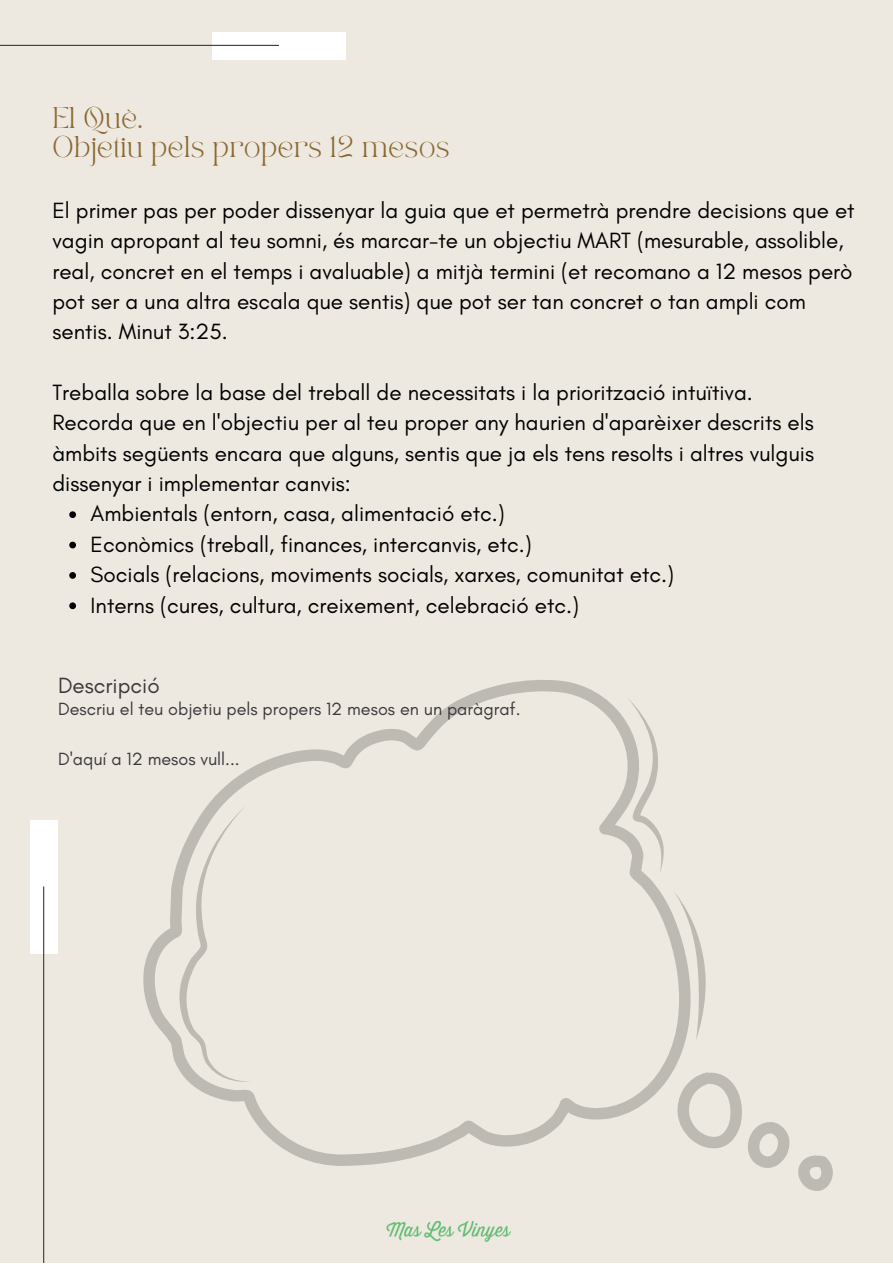
<style>
.page{position:relative;width:893px;height:1264px;background:#fff}
.page>*{position:absolute;margin:0;border:0;box-sizing:border-box;transform-origin:0 0}
.t1{font:22.5px/30.3px "Glacial Indifference";color:#000}
.t2{font:22.5px "Glacial Indifference";color:#3b3a3b}
.t3{font:21px/29.2px "TAN PEARL Regular";letter-spacing:.005em;color:#8b6830}
.t4{font:18px "Glacial Indifference";color:#3b3a3b}
</style>
<div class="page">
<div style="left:0;top:0;width:892px;height:1262px;background:#ede8e0"></div>
<div style="left:212px;top:33px;width:134px;height:27px;background:#fff"></div>
<hr style="left:0;top:45px;width:279px;height:1px;background:#3b3a3b">
<img style="left:386px;top:1221px;width:124px;height:20px">
<div style="left:31px;top:819px;width:27px;height:134px;background:#fff"></div>
<hr style="left:43px;top:886px;width:1px;height:376px;background:#3b3a3b">
<svg style="left:143px;top:680px;width:543px;height:486px"></svg>
<svg style="left:676px;top:1072px;width:114px;height:96px"></svg>
<svg style="left:798px;top:1155px;width:35px;height:36px"></svg>
<svg style="left:179px;top:804px;width:72px;height:278px"></svg>
<svg style="left:627px;top:697px;width:37px;height:177px"></svg>
<svg style="left:673px;top:891px;width:32px;height:149px"></svg>
<svg style="left:69px;top:511px;width:7px;height:7px"></svg>
<svg style="left:69px;top:541px;width:7px;height:7px"></svg>
<svg style="left:69px;top:572px;width:7px;height:7px"></svg>
<svg style="left:69px;top:602px;width:7px;height:7px"></svg>
<p class="t3" style="left:52px;top:105px;width:399px">El Què.<br>Objetiu pels propers 12 mesos</p>
<p class="t1" style="left:52px;top:195px;width:803px">El primer pas per poder dissenyar la guia que et permetrà prendre decisions que et vagin apropant al teu somni, és marcar-te un objectiu MART (mesurable, assolible, real, concret en el temps i avaluable) a mitjà termini (et recomano a 12 mesos però pot ser a una altra escala que sentis) que pot ser tan concret o tan ampli com sentis. Minut 3:25.</p>
<p class="t1" style="left:52px;top:377px;width:763px">Treballa sobre la base del treball de necessitats i la priorització intuïtiva.<br>Recorda que en l'objectiu per al teu proper any haurien d'aparèixer descrits els àmbits següents encara que alguns, sentis que ja els tens resolts i altres vulguis dissenyar i implementar canvis:</p>
<p class="t1" style="left:91px;top:498px;width:585px">Ambientals (entorn, casa, alimentació etc.)<br>Econòmics (treball, finances, intercanvis, etc.)<br>Socials (relacions, moviments socials, xarxes, comunitat etc.)<br>Interns (cures, cultura, creixement, celebració etc.)</p>
<p class="t2" style="left:58px;top:672px;width:103px">Descripció</p>
<p class="t4" style="left:58px;top:698px;width:464px">Descriu el teu objetiu pels propers 12 mesos en un paràgraf.</p>
<p class="t4" style="left:58px;top:747px;width:183px">D'aquí a 12 mesos vull...</p>
</div>
